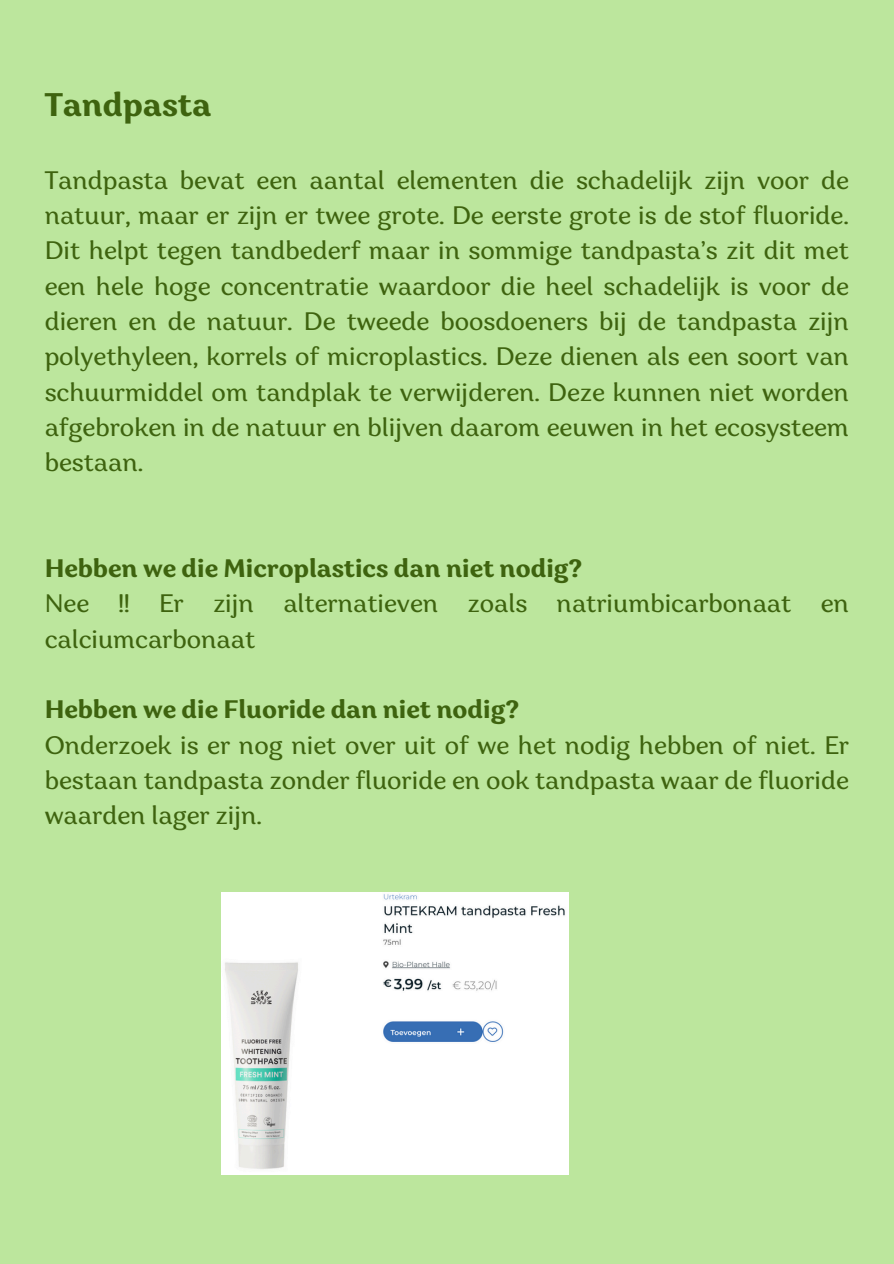
<style>
.page{position:relative;width:894px;height:1264px;background:#fff}
.page>*{position:absolute;margin:0;border:0;box-sizing:border-box;transform-origin:0 0}
.t1{font:700 32.7px "Garbata";color:#3e630f}
.t2{font:25.35px/35.2px "Garbata";color:#3e630f;text-align:justify}
.t3{font:700 25.35px "Garbata";color:#3e630f}
</style>
<div class="page">
<div style="left:0;top:0;width:893px;height:1263px;background:#bce69d"></div>
<img style="left:221px;top:893px;width:347px;height:281px">
<p class="t1" style="left:45px;top:93px;width:168px">Tandpasta</p>
<p class="t2" style="left:45px;top:165px;width:805px">Tandpasta bevat een aantal elementen die schadelijk zijn voor de natuur, maar er zijn er twee grote. De eerste grote is de stof fluoride.<br>Dit helpt tegen tandbederf maar in sommige tandpasta’s zit dit met een hele hoge concentratie waardoor die heel schadelijk is voor de dieren en de natuur. De tweede boosdoeners bij de tandpasta zijn polyethyleen, korrels of microplastics. Deze dienen als een soort van schuurmiddel om tandplak te verwijderen. Deze kunnen niet worden afgebroken in de natuur en blijven daarom eeuwen in het ecosysteem bestaan.</p>
<p class="t3" style="left:45px;top:559px;width:539px">Hebben we die Microplastics dan niet nodig?</p>
<p class="t2" style="left:45px;top:589px;width:805px">Nee !! Er zijn alternatieven zoals natriumbicarbonaat en calciumcarbonaat</p>
<p class="t3" style="left:45px;top:700px;width:476px">Hebben we die Fluoride dan niet nodig?</p>
<p class="t2" style="left:45px;top:730px;width:805px">Onderzoek is er nog niet over uit of we het nodig hebben of niet. Er bestaan tandpasta zonder fluoride en ook tandpasta waar de fluoride waarden lager zijn.</p>
</div>
